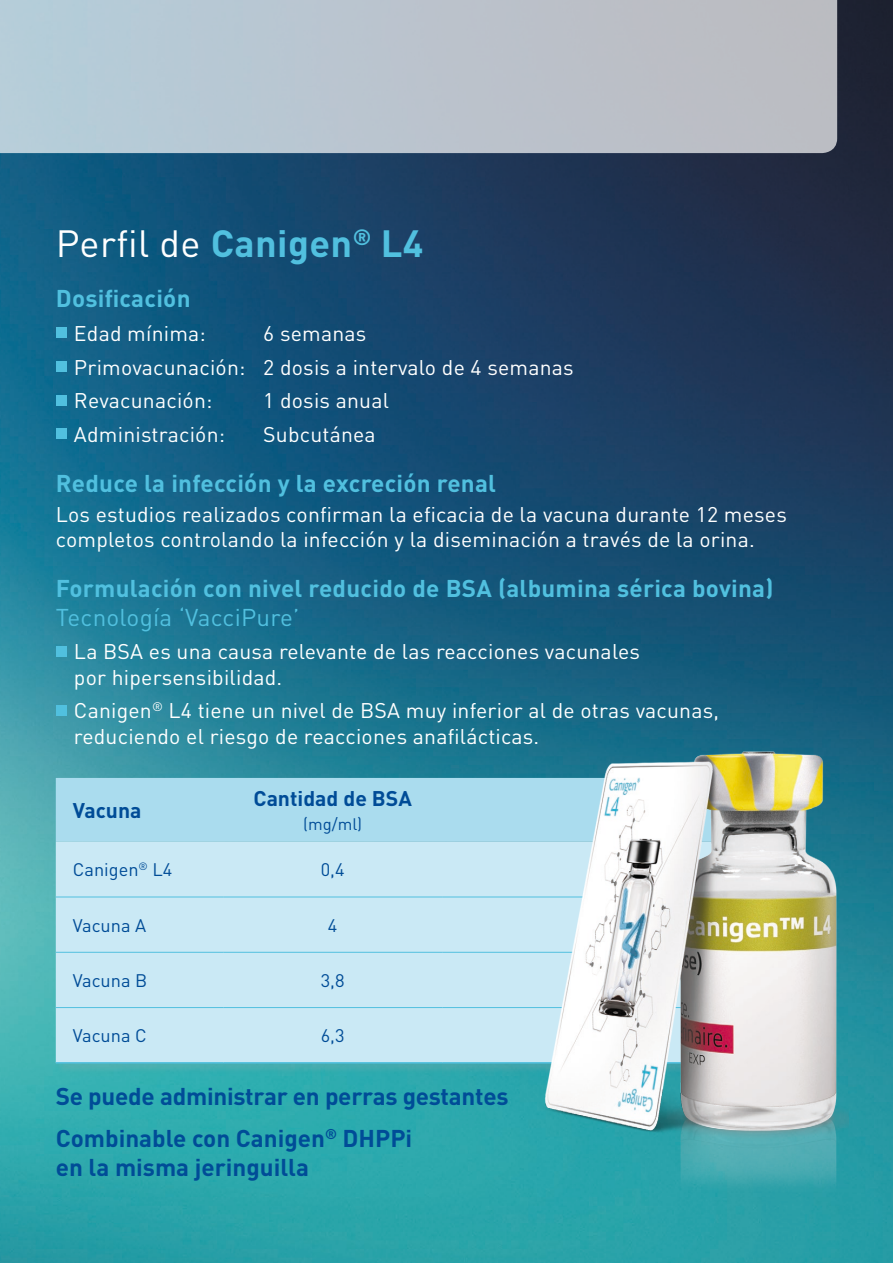
<style>
.page{position:relative;width:893px;height:1263px;background:#fff}
.page>*{position:absolute;margin:0;border:0;box-sizing:border-box;transform-origin:0 0}
.t1{font:700 37.5px "DINOT";letter-spacing:.01em;color:#51c0df}
.t2{font:700 24px "DINOT";letter-spacing:.01em;color:#51c0df}
.t3{font:700 24px/41.5px "DINOT";color:#004c97}
.t4{font:24px "DINOT";letter-spacing:.01em;color:#51c0df}
.t5{font:21px/25.2px "DINOT";letter-spacing:.01em;color:#fff}
.t6{font:700 21px "DINOT";color:#004c97}
.t7{font:18px "DINOT";color:#004c97}
.t8{font:16.5px "DINOT";color:#004c97}
.s1{font-weight:400;color:#fff}
</style>
<div class="page">
<img style="left:0;top:0;width:892px;height:1263px">
<div style="left:56px;top:327px;width:11px;height:11px;background:#51c0df"></div>
<div style="left:56px;top:361px;width:11px;height:11px;background:#51c0df"></div>
<div style="left:56px;top:395px;width:11px;height:10px;background:#51c0df"></div>
<div style="left:56px;top:428px;width:11px;height:11px;background:#51c0df"></div>
<div style="left:56px;top:646px;width:11px;height:10px;background:#51c0df"></div>
<div style="left:56px;top:705px;width:11px;height:10px;background:#51c0df"></div>
<div style="left:57px;top:779px;width:679px;height:295px;background:#acacac;opacity:.2"></div>
<div style="left:56px;top:778px;width:481px;height:64px;background:#aadcee"></div>
<div style="left:56px;top:842px;width:481px;height:220px;background:#cae9f5"></div>
<hr style="left:56px;top:897px;width:167px;height:1px;background:#51c0df">
<hr style="left:223px;top:897px;width:219px;height:1px;background:#51c0df">
<hr style="left:442px;top:897px;width:283px;height:1px;background:#51c0df">
<hr style="left:56px;top:952px;width:167px;height:1px;background:#51c0df">
<hr style="left:223px;top:952px;width:219px;height:1px;background:#51c0df">
<hr style="left:442px;top:952px;width:283px;height:1px;background:#51c0df">
<hr style="left:56px;top:1007px;width:167px;height:1px;background:#51c0df">
<hr style="left:223px;top:1007px;width:219px;height:1px;background:#51c0df">
<hr style="left:442px;top:1007px;width:283px;height:1px;background:#51c0df">
<hr style="left:56px;top:1062px;width:167px;height:1px;background:#51c0df">
<hr style="left:223px;top:1062px;width:219px;height:1px;background:#51c0df">
<hr style="left:442px;top:1062px;width:283px;height:1px;background:#51c0df">
<img style="left:537px;top:743px;width:312px;height:477px">
<svg style="left:0;top:0;width:837px;height:153px;background:#b9c3cd"></svg>
<hr style="left:892px;top:0;width:1px;height:1263px;background:#1c1c1b">
<h1 class="t1" style="left:56px;top:219px;width:369px"><span class="s1">Perfil de</span> Canigen<sup>®</sup> L4</h1>
<p class="t2" style="left:56px;top:283px;width:136px">Dosificación</p>
<p class="t5" style="left:74px;top:320px;width:133px">Edad mínima:</p>
<p class="t5" style="left:74px;top:316px;width:501px;line-height:33.8px;text-indent:189px">6 semanas<br>Primovacunación: 2 dosis a intervalo de 4 semanas<br>Revacunación:</p>
<p class="t5" style="left:263px;top:388px;width:127px">1 dosis anual</p>
<p class="t5" style="left:74px;top:422px;width:153px">Administración:</p>
<p class="t5" style="left:263px;top:422px;width:114px">Subcutánea</p>
<p class="t2" style="left:56px;top:468px;width:442px">Reduce la infección y la excreción renal</p>
<p class="t5" style="left:56px;top:501px;width:733px">Los estudios realizados confirman la eficacia de la vacuna durante 12 meses completos controlando la infección y la diseminación a través de la orina.</p>
<p class="t2" style="left:56px;top:572px;width:719px">Formulación con nivel reducido de BSA (albumina sérica bovina)</p>
<p class="t4" style="left:56px;top:602px;width:245px">Tecnología ‘VacciPure’</p>
<p class="t5" style="left:74px;top:639px;width:567px">La BSA es una causa relevante de las reacciones vacunales por hipersensibilidad.</p>
<p class="t5" style="left:74px;top:698px;width:647px">Canigen<sup>®</sup> L4 tiene un nivel de BSA muy inferior al de otras vacunas, reduciendo el riesgo de reacciones anafilácticas.</p>
<p class="t6" style="left:73px;top:796px;width:70px">Vacuna</p>
<p class="t6" style="left:253px;top:784px;width:160px">Cantidad de BSA</p>
<p class="t8" style="left:303px;top:813px;width:61px">(mg/ml)</p>
<p class="t7" style="left:73px;top:858px;width:101px">Canigen<sup>®</sup> L4</p>
<p class="t7" style="left:321px;top:858px;width:25px">0,4</p>
<p class="t7" style="left:73px;top:914px;width:75px">Vacuna A</p>
<p class="t7" style="left:328px;top:914px;width:11px">4</p>
<p class="t7" style="left:73px;top:969px;width:76px">Vacuna B</p>
<p class="t7" style="left:321px;top:969px;width:25px">3,8</p>
<p class="t7" style="left:73px;top:1024px;width:75px">Vacuna C</p>
<p class="t7" style="left:321px;top:1024px;width:25px">6,3</p>
<p class="t3" style="left:56px;top:1075px;width:454px">Se puede administrar en perras gestantes<br>Combinable con Canigen<sup>®</sup> DHPPi</p>
<p class="t3" style="left:56px;top:1145px;width:255px">en la misma jeringuilla</p>
</div>
